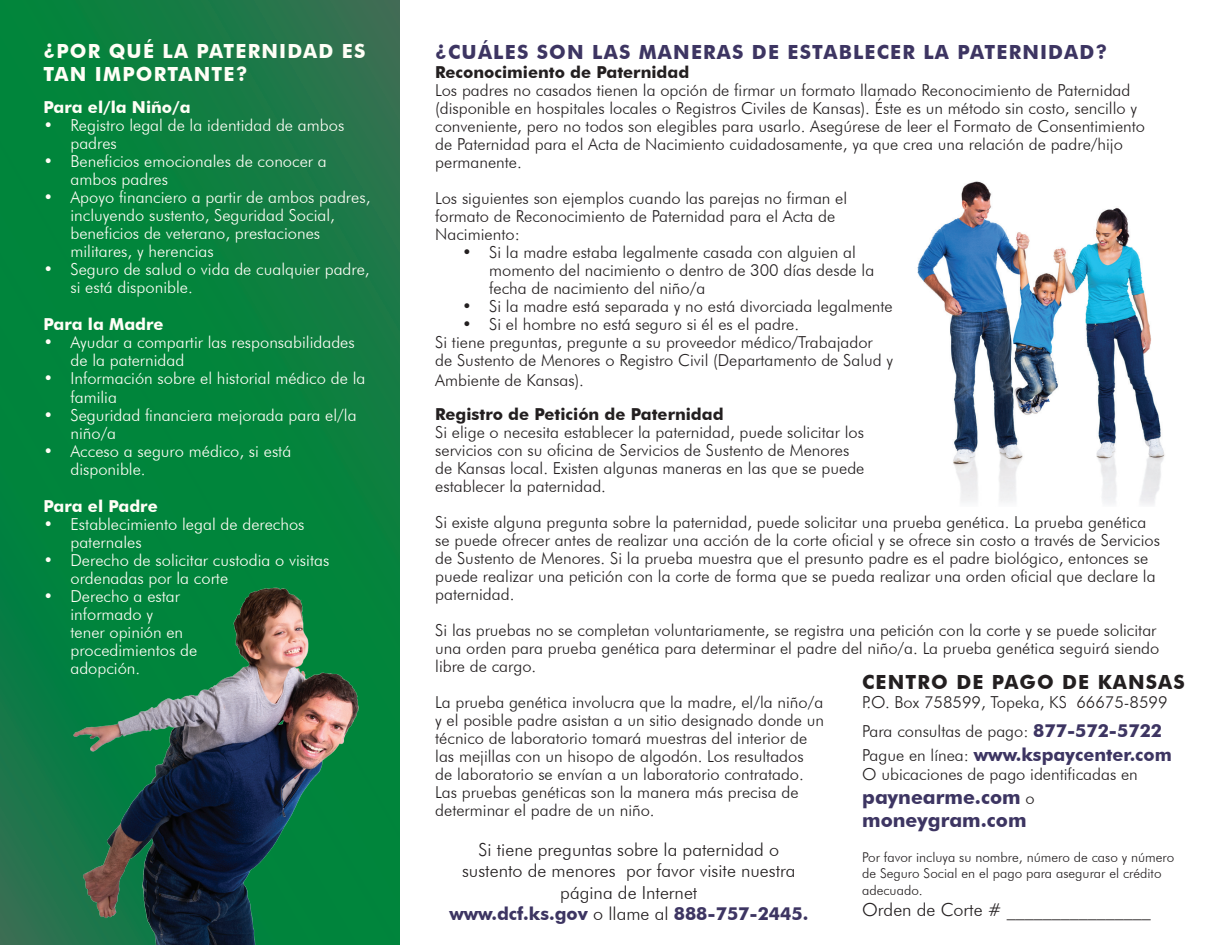
<style>
.page{position:relative;width:1215px;height:945px;background:#fff}
.page>*{position:absolute;margin:0;border:0;box-sizing:border-box;transform-origin:0 0}
.t1{font:700 19.5px "Futura BT";letter-spacing:.06em;color:#3d3562}
.t2{font:700 19.5px/22.5px "Futura BT";letter-spacing:.06em;color:#fffef6}
.t3{font:700 19.5px/23.4px "Futura BT";color:#3d3562}
.t4{font:700 19.5px "Futura BT";letter-spacing:.06em;color:#231f20}
.t5{font:300 18px/21.6px "Futura BT";color:#231f20;text-align:center}
.t6{font:700 18px "Futura BT";color:#3d3562}
.t7{font:300 16.5px/18px "Futura BT";color:#231f20}
.t8{font:300 16.5px/18px "Futura BT";color:#fffef6}
.t9{font:700 16.5px "Futura BT";color:#231f20}
.t10{font:700 16.5px "Futura BT";color:#fffef6}
.t11{font:300 13.5px/16.5px "Futura BT";color:#231f20}
.s1{font-weight:700;color:#3d3562}
.s2{font-weight:700;font-size:18px;color:#3d3562}
.s3{font-weight:300;font-size:16.5px;color:#231f20}
</style>
<div class="page">
<svg style="left:0;top:0;width:400px;height:945px;background:#0c7f40"></svg>
<img style="left:917px;top:181px;width:248px;height:324px">
<img style="left:52px;top:518px;width:348px;height:427px">
<p class="t2" style="left:43px;top:40px;width:323px">¿POR QUÉ LA PATERNIDAD ES<br>TAN IMPORTANTE?</p>
<p class="t10" style="left:43px;top:97px;width:149px">Para el/la Niño/a</p>
<p class="t8" style="left:70px;top:116px;width:275px;text-indent:-27px">• Registro legal de la identidad de ambos padres</p>
<p class="t8" style="left:70px;top:152px;width:258px;text-indent:-27px">• Beneficios emocionales de conocer a ambos padres</p>
<p class="t8" style="left:70px;top:188px;width:301px;text-indent:-27px">• Apoyo financiero a partir de ambos padres, incluyendo sustento, Seguridad Social, beneficios de veterano, prestaciones militares, y herencias</p>
<p class="t8" style="left:70px;top:260px;width:301px;text-indent:-27px">• Seguro de salud o vida de cualquier padre, si está disponible.</p>
<p class="t10" style="left:43px;top:315px;width:122px">Para la Madre</p>
<p class="t8" style="left:70px;top:333px;width:286px;text-indent:-27px">• Ayudar a compartir las responsabilidades de la paternidad</p>
<p class="t8" style="left:70px;top:370px;width:296px;text-indent:-27px">• Información sobre el historial médico de la familia</p>
<p class="t8" style="left:70px;top:406px;width:288px;text-indent:-27px">• Seguridad financiera mejorada para el/la niño/a</p>
<p class="t8" style="left:70px;top:442px;width:222px;text-indent:-27px">• Acceso a seguro médico, si está disponible.</p>
<p class="t10" style="left:43px;top:496px;width:116px">Para el Padre</p>
<p class="t8" style="left:70px;top:515px;width:236px;text-indent:-27px">• Establecimiento legal de derechos paternales</p>
<p class="t8" style="left:70px;top:551px;width:260px;text-indent:-27px">• Derecho de solicitar custodia o visitas ordenadas por la corte</p>
<p class="t8" style="left:70px;top:587px;width:128px;text-indent:-27px">• Derecho a estar informado y<br>tener opinión en procedimientos de adopción.</p>
<p class="t1" style="left:435px;top:40px;width:674px">¿CUÁLES SON LAS MANERAS DE ESTABLECER LA PATERNIDAD?</p>
<p class="t9" style="left:435px;top:62px;width:256px">Reconocimiento de Paternidad</p>
<p class="t7" style="left:435px;top:81px;width:711px">Los padres no casados tienen la opción de firmar un formato llamado Reconocimiento de Paternidad (disponible en hospitales locales o Registros Civiles de Kansas). Éste es un método sin costo, sencillo y conveniente, pero no todos son elegibles para usarlo. Asegúrese de leer el Formato de Consentimiento de Paternidad para el Acta de Nacimiento cuidadosamente, ya que crea una relación de padre/hijo permanente.</p>
<p class="t7" style="left:435px;top:189px;width:414px">Los siguientes son ejemplos cuando las parejas no firman el formato de Reconocimiento de Paternidad para el Acta de<br>Nacimiento:</p>
<p class="t7" style="left:489px;top:243px;width:387px;text-indent:-27px">• Si la madre estaba legalmente casada con alguien al momento del nacimiento o dentro de 300 días desde la fecha de nacimiento del niño/a</p>
<p class="t7" style="left:462px;top:297px;width:432px">• Si la madre está separada y no está divorciada legalmente</p>
<p class="t7" style="left:435px;top:315px;width:459px;text-indent:27px">• Si el hombre no está seguro si él es el padre.<br>Si tiene preguntas, pregunte a su proveedor médico/Trabajador de Sustento de Menores o Registro Civil (Departamento de Salud y</p>
<p class="t7" style="left:435px;top:371px;width:150px">Ambiente de Kansas).</p>
<p class="t9" style="left:435px;top:404px;width:290px">Registro de Petición de Paternidad</p>
<p class="t7" style="left:435px;top:423px;width:431px">Si elige o necesita establecer la paternidad, puede solicitar los servicios con su oficina de Servicios de Sustento de Menores de Kansas local. Existen algunas maneras en las que se puede establecer la paternidad.</p>
<p class="t7" style="left:435px;top:513px;width:726px">Si existe alguna pregunta sobre la paternidad, puede solicitar una prueba genética. La prueba genética se puede ofrecer antes de realizar una acción de la corte oficial y se ofrece sin costo a través de Servicios de Sustento de Menores. Si la prueba muestra que el presunto padre es el padre biológico, entonces se puede realizar una petición con la corte de forma que se pueda realizar una orden oficial que declare la paternidad.</p>
<p class="t7" style="left:435px;top:621px;width:726px">Si las pruebas no se completan voluntariamente, se registra una petición con la corte y se puede solicitar una orden para prueba genética para determinar el padre del niño/a. La prueba genética seguirá siendo libre de cargo.</p>
<p class="t7" style="left:435px;top:693px;width:390px">La prueba genética involucra que la madre, el/la niño/a y el posible padre asistan a un sitio designado donde un técnico de laboratorio tomará muestras del interior de las mejillas con un hisopo de algodón. Los resultados de laboratorio se envían a un laboratorio contratado.<br>Las pruebas genéticas son la manera más precisa de determinar el padre de un niño.</p>
<p class="t5" style="left:449px;top:838px;width:360px">Si tiene preguntas sobre la paternidad o sustento de menores por favor visite nuestra página de Internet<br><span class="s1">www.dcf.ks.gov</span> o llame al <span class="s1">888-757-2445.</span></p>
<p class="t4" style="left:862px;top:670px;width:324px">CENTRO DE PAGO DE KANSAS</p>
<p class="t7" style="left:862px;top:688px;width:307px;line-height:28.8px">P.O. Box 758599, Topeka, KS 66675-8599<br>Para consultas de pago: <span class="s2">877-572-5722</span></p>
<p class="t6" style="left:862px;top:743px;width:311px"><span class="s3">Pague en línea:</span> www.kspaycenter.com</p>
<p class="t7" style="left:862px;top:765px;width:277px">O ubicaciones de pago identificadas en</p>
<p class="t3" style="left:862px;top:785px;width:174px">paynearme.com <span class="s3">o </span>moneygram.com</p>
<p class="t11" style="left:862px;top:849px;width:314px">Por favor incluya su nombre, número de caso y número de Seguro Social en el pago para asegurar el crédito adecuado.</p>
<p class="t5" style="left:862px;top:899px;width:290px">Orden de Corte # ________________</p>
</div>
